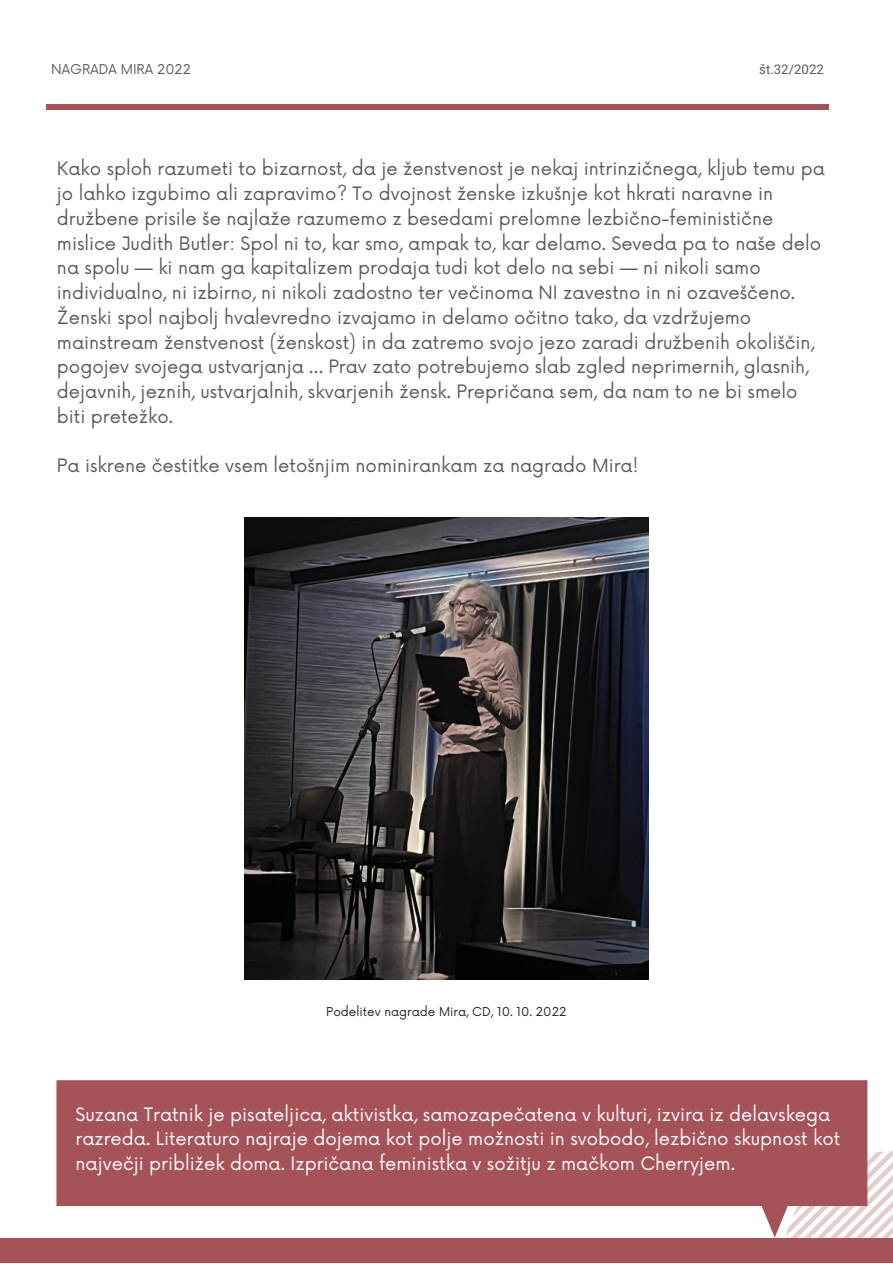
<style>
.page{position:relative;width:893px;height:1264px;background:#fff}
.page>*{position:absolute;margin:0;border:0;box-sizing:border-box;transform-origin:0 0}
.t1{font:18px/24.8px "Now";color:#565b5b}
.t2{font:18px/24.8px "Now";color:#fff}
.t3{font:13.2px "Now";color:#565b5b}
.t4{font:13.2px "Araboto";color:#565b5b}
.t5{font:12px "Now";color:#222}
</style>
<div class="page">
<div style="left:0;top:1237px;width:892px;height:25px;background:#a65259"></div>
<div style="left:46px;top:104px;width:782px;height:6px;background:#a65259"></div>
<svg style="left:783px;top:1151px;width:109px;height:87px"></svg>
<img style="left:244px;top:517px;width:404px;height:462px">
<svg style="left:56px;top:1080px;width:811px;height:157px;fill:#a65259"></svg>
<p class="t3" style="left:51px;top:62px;width:141px">NAGRADA MIRA 2022</p>
<p class="t4" style="left:759px;top:61px;width:66px">št.32/2022</p>
<p class="t1" style="left:57px;top:157px;width:769px">Kako sploh razumeti to bizarnost, da je ženstvenost je nekaj intrinzičnega, kljub temu pa jo lahko izgubimo ali zapravimo? To dvojnost ženske izkušnje kot hkrati naravne in družbene prisile še najlaže razumemo z besedami prelomne lezbično-feministične mislice Judith Butler: Spol ni to, kar smo, ampak to, kar delamo. Seveda pa to naše delo na spolu — ki nam ga kapitalizem prodaja tudi kot delo na sebi — ni nikoli samo individualno, ni izbirno, ni nikoli zadostno ter večinoma NI zavestno in ni ozaveščeno.<br>Ženski spol najbolj hvalevredno izvajamo in delamo očitno tako, da vzdržujemo mainstream ženstvenost (ženskost) in da zatremo svojo jezo zaradi družbenih okoliščin, pogojev svojega ustvarjanja … Prav zato potrebujemo slab zgled neprimernih, glasnih, dejavnih, jeznih, ustvarjalnih, skvarjenih žensk. Prepričana sem, da nam to ne bi smelo biti pretežko.</p>
<p class="t1" style="left:57px;top:454px;width:582px">Pa iskrene čestitke vsem letošnjim nominirankam za nagrado Mira!</p>
<p class="t5" style="left:326px;top:1004px;width:241px">Podelitev nagrade Mira, CD, 10. 10. 2022</p>
<p class="t2" style="left:76px;top:1102px;width:766px">Suzana Tratnik je pisateljica, aktivistka, samozapečatena v kulturi, izvira iz delavskega razreda. Literaturo najraje dojema kot polje možnosti in svobodo, lezbično skupnost kot največji približek doma. Izpričana feministka v sožitju z mačkom Cherryjem.</p>
</div>
